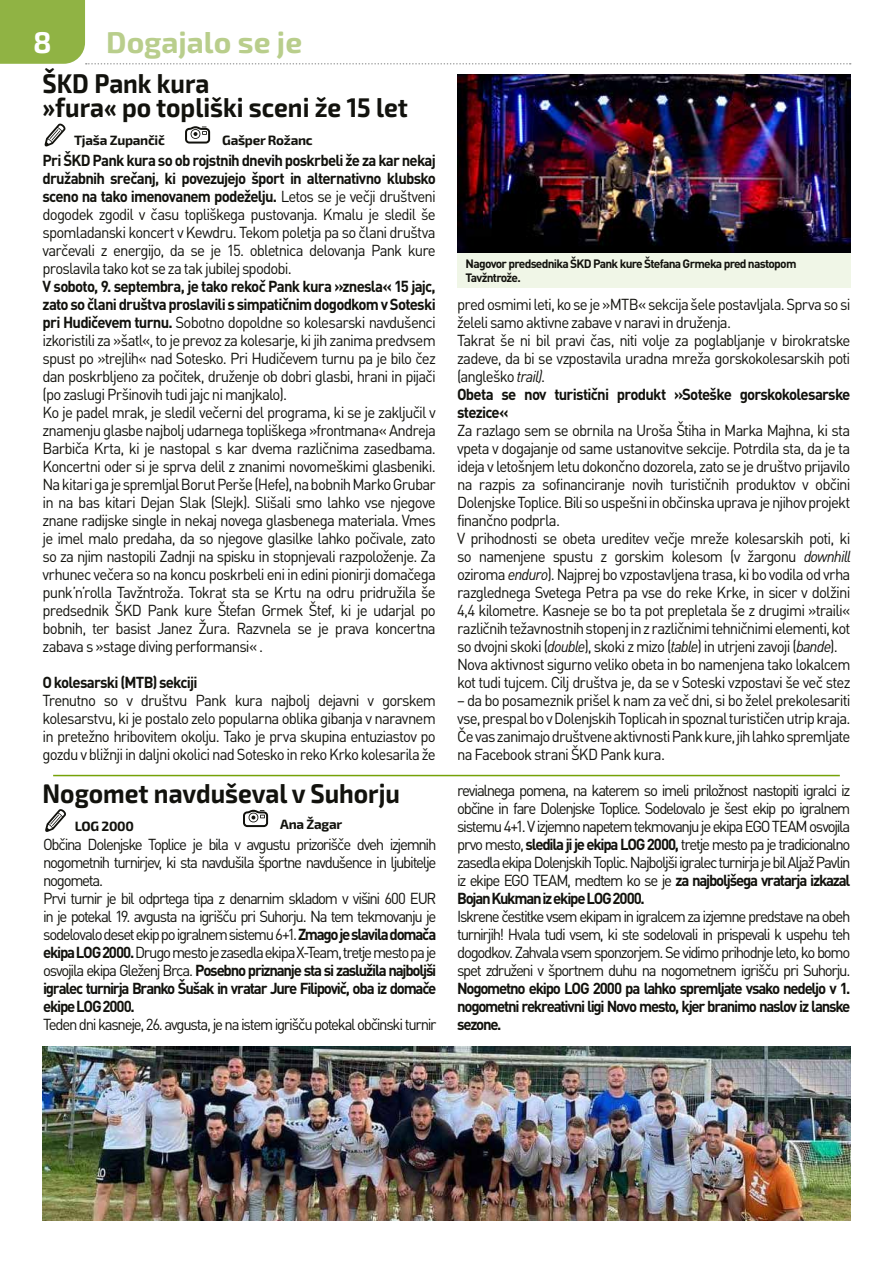
<style>
.page{position:relative;width:893px;height:1263px;background:#fff}
.page>*{position:absolute;margin:0;border:0;box-sizing:border-box;transform-origin:0 0}
.t1{font:700 30px "Exo 2";color:#b9ce8c}
.t2{font:700 30px "Exo 2";color:#fff}
.t3{font:700 27px/24px "Exo 2";color:#12120d;scale:.91 1}
.t4{font:15.75px/18px "DIN Pro";letter-spacing:-.06em;color:#12120d;text-align:justify;scale:.95 1}
.t5{font:15.75px/18px "DIN Pro";letter-spacing:-.085em;color:#12120d;scale:.95 1}
.t6{font:700 15.75px/18px "DIN Pro";letter-spacing:-.08em;color:#12120d;text-align:justify;scale:.95 1}
.t7{font:700 15.75px "DIN Pro";letter-spacing:-.055em;color:#12120d;scale:.95 1}
.t8{font:700 13.5px "Exo 2";letter-spacing:-.02em;color:#12120d}
.t9{font:700 12px/13.5px "DIN Pro";letter-spacing:-.06em;color:#12120d}
.s1{font-weight:700}
.s2{font-style:italic}
</style>
<div class="page">
<svg style="left:0;top:0;width:851px;height:65px"></svg>
<svg style="left:45px;top:809px;width:21px;height:23px"></svg>
<svg style="left:44px;top:123px;width:22px;height:24px"></svg>
<img style="left:43px;top:1046px;width:807px;height:174px">
<hr style="left:53px;top:775px;width:787px;height:1px;background:#75a208">
<svg style="left:243px;top:809px;width:25px;height:18px"></svg>
<svg style="left:185px;top:126px;width:25px;height:18px"></svg>
<img style="left:458px;top:74px;width:392px;height:179px">
<div style="left:457px;top:253px;width:393px;height:35px;background:#f0f6e7"></div>
<hr style="left:892px;top:787px;width:1px;height:138px;background:#f0f6e7">
<h1 class="t2" style="left:33px;top:25px;width:20px">8</h1>
<h1 class="t1" style="left:106px;top:25px;width:197px">Dogajalo se je</h1>
<h2 class="t3" style="left:43px;top:72px;width:403px">ŠKD Pank kura<br>»fura« po topliški sceni že 15 let</h2>
<p class="t8" style="left:74px;top:132px;width:92px">Tjaša Zupančič</p>
<p class="t8" style="left:222px;top:132px;width:92px">Gašper Rožanc</p>
<p class="t4" style="left:43px;top:149px;width:416px"><span class="s1">Pri ŠKD Pank kura so ob rojstnih dnevih poskrbeli že za kar nekaj družabnih srečanj, ki povezujejo šport in alternativno klubsko sceno na tako imenovanem podeželju.</span> Letos se je večji društveni dogodek zgodil v času topliškega pustovanja. Kmalu je sledil še spomladanski koncert v Kewdru. Tekom poletja pa so člani društva varčevali z energijo, da se je 15. obletnica delovanja Pank kure proslavila tako kot se za tak jubilej spodobi.</p>
<p class="t4" style="left:43px;top:275px;width:416px;text-align:left"><span class="s1">V soboto, 9. septembra, je tako rekoč Pank kura »znesla« 15 jajc, zato so člani društva proslavili s simpatičnim dogodkom v Soteski pri Hudičevem turnu.</span> Sobotno dopoldne so kolesarski navdušenci izkoristili za »šatl«, to je prevoz za kolesarje, ki jih zanima predvsem spust po »trejlih« nad Sotesko. Pri Hudičevem turnu pa je bilo čez dan poskrbljeno za počitek, druženje ob dobri glasbi, hrani in pijači (po zaslugi Pršinovih tudi jajc ni manjkalo).<br>Ko je padel mrak, je sledil večerni del programa, ki se je zaključil v znamenju glasbe najbolj udarnega topliškega »frontmana« Andreja Barbiča Krta, ki je nastopal s kar dvema različnima zasedbama.<br>Koncertni oder si je sprva delil z znanimi novomeškimi glasbeniki.<br>Na kitari ga je spremljal Borut Perše (Hefe), na bobnih Marko Grubar in na bas kitari Dejan Slak (Slejk). Slišali smo lahko vse njegove znane radijske single in nekaj novega glasbenega materiala. Vmes je imel malo predaha, da so njegove glasilke lahko počivale, zato so za njim nastopili Zadnji na spisku in stopnjevali razpoloženje. Za vrhunec večera so na koncu poskrbeli eni in edini pionirji domačega punk’n’rolla Tavžntroža. Tokrat sta se Krtu na odru pridružila še predsednik ŠKD Pank kure Štefan Grmek Štef, ki je udarjal po bobnih, ter basist Janez Žura. Razvnela se je prava koncertna zabava s »stage diving performansi« .</p>
<p class="t7" style="left:43px;top:669px;width:165px">O kolesarski (MTB) sekciji</p>
<p class="t4" style="left:43px;top:689px;width:416px">Trenutno so v društvu Pank kura najbolj dejavni v gorskem kolesarstvu, ki je postalo zelo popularna oblika gibanja v naravnem in pretežno hribovitem okolju. Tako je prva skupina entuziastov po gozdu v bližnji in daljni okolici nad Sotesko in reko Krko kolesarila že</p>
<h2 class="t3" style="left:43px;top:782px;width:394px">Nogomet navduševal v Suhorju</h2>
<p class="t8" style="left:75px;top:818px;width:61px">LOG 2000</p>
<p class="t8" style="left:280px;top:816px;width:63px">Ana Žagar</p>
<p class="t5" style="left:43px;top:833px;width:416px">Občina Dolenjske Toplice je bila v avgustu prizorišče dveh izjemnih nogometnih turnirjev, ki sta navdušila športne navdušence in ljubitelje nogometa.<br>Prvi turnir je bil odprtega tipa z denarnim skladom v višini 600 EUR in je potekal 19. avgusta na igrišču pri Suhorju. Na tem tekmovanju je sodelovalo deset ekip po igralnem sistemu 6+1. <span class="s1">Zmago je slavila domača ekipa LOG 2000.</span> Drugo mesto je zasedla ekipa X-Team, tretje mesto pa je osvojila ekipa Gleženj Brca. <span class="s1">Posebno priznanje sta si zaslužila najboljši igralec turnirja Branko Šušak in vratar Jure Filipovič, oba iz domače ekipe LOG 2000.</span></p>
<p class="t5" style="left:43px;top:1013px;width:416px">Teden dni kasneje, 26. avgusta, je na istem igrišču potekal občinski turnir</p>
<p class="t9" style="left:466px;top:256px;width:332px">Nagovor predsednika ŠKD Pank kure Štefana Grmeka pred nastopom<br>Tavžntrože.</p>
<p class="t4" style="left:457px;top:294px;width:416px;text-align:left">pred osmimi leti, ko se je »MTB« sekcija šele postavljala. Sprva so si želeli samo aktivne zabave v naravi in druženja.<br>Takrat še ni bil pravi čas, niti volje za poglabljanje v birokratske zadeve, da bi se vzpostavila uradna mreža gorskokolesarskih poti (angleško <span class="s2">trail)</span>.<br><span class="s1">Obeta se nov turistični produkt »Soteške gorskokolesarske stezice«</span></p>
<p class="t4" style="left:457px;top:420px;width:416px;text-align:left">Za razlago sem se obrnila na Uroša Štiha in Marka Majhna, ki sta vpeta v dogajanje od same ustanovitve sekcije. Potrdila sta, da je ta ideja v letošnjem letu dokončno dozorela, zato se je društvo prijavilo na razpis za sofinanciranje novih turističnih produktov v občini Dolenjske Toplice. Bili so uspešni in občinska uprava je njihov projekt finančno podprla.<br>V prihodnosti se obeta ureditev večje mreže kolesarskih poti, ki so namenjene spustu z gorskim kolesom (v žargonu <span class="s2">downhill </span>oziroma <span class="s2">enduro</span>). Najprej bo vzpostavljena trasa, ki bo vodila od vrha razglednega Svetega Petra pa vse do reke Krke, in sicer v dolžini 4,4 kilometre. Kasneje se bo ta pot prepletala še z drugimi »traili« različnih težavnostnih stopenj in z različnimi tehničnimi elementi, kot so dvojni skoki (<span class="s2">double</span>), skoki z mizo (<span class="s2">table</span>) in utrjeni zavoji (<span class="s2">bande</span>).<br>Nova aktivnost sigurno veliko obeta in bo namenjena tako lokalcem kot tudi tujcem. Cilj društva je, da se v Soteski vzpostavi še več stez</p>
<p class="t4" style="left:457px;top:690px;width:416px">– da bo posameznik prišel k nam za več dni, si bo želel prekolesariti vse, prespal bo v Dolenjskih Toplicah in spoznal turističen utrip kraja.<br>Če vas zanimajo društvene aktivnosti Pank kure, jih lahko spremljate na Facebook strani ŠKD Pank kura.</p>
<p class="t4" style="left:457px;top:780px;width:416px">revialnega pomena, na katerem so imeli priložnost nastopiti igralci iz občine in fare Dolenjske Toplice. Sodelovalo je šest ekip po igralnem sistemu 4+1. V izjemno napetem tekmovanju je ekipa EGO TEAM osvojila prvo mesto, <span class="s1">sledila ji je ekipa LOG 2000,</span> tretje mesto pa je tradicionalno zasedla ekipa Dolenjskih Toplic. Najboljši igralec turnirja je bil Aljaž Pavlin iz ekipe EGO TEAM, medtem ko se je <span class="s1">za najboljšega vratarja izkazal Bojan Kukman iz ekipe LOG 2000.</span></p>
<p class="t4" style="left:457px;top:906px;width:416px">Iskrene čestitke vsem ekipam in igralcem za izjemne predstave na obeh turnirjih! Hvala tudi vsem, ki ste sodelovali in prispevali k uspehu teh dogodkov. Zahvala vsem sponzorjem. Se vidimo prihodnje leto, ko bomo spet združeni v športnem duhu na nogometnem igrišču pri Suhorju.</p>
<p class="t6" style="left:457px;top:978px;width:416px">Nogometno ekipo LOG 2000 pa lahko spremljate vsako nedeljo v 1. nogometni rekreativni ligi Novo mesto, kjer branimo naslov iz lanske sezone.</p>
</div>
